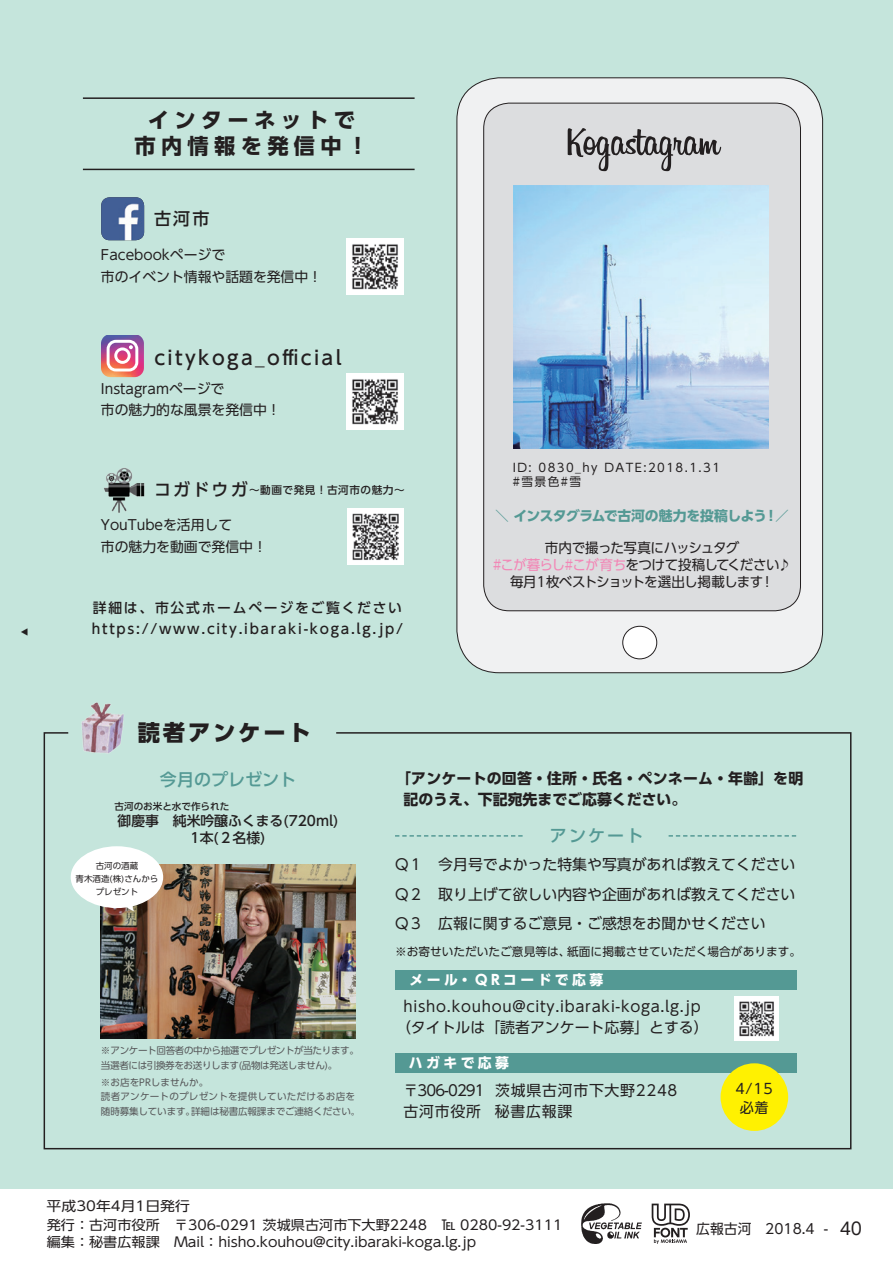
<style>
.page{position:relative;width:893px;height:1263px;background:#fff}
.page>*{position:absolute;margin:0;border:0;box-sizing:border-box;transform-origin:0 0}
.t1{font:800 22.35px "UD Shin Go Pro";letter-spacing:.125em;color:#231f20}
.t2{font:700 21.3px/26.5px "UD Shin Go Pro";letter-spacing:.25em;color:#231f20;text-align:center}
.t3{font:500 19.2px "UD Shin Go Pro";letter-spacing:.125em;color:#231f20}
.t4{font:500 16.95px "UD Shin Go Pro";color:#549994}
.t5{font:500 16.95px "UD Shin Go Pro";color:#231f20}
.t6{font:14.85px/21.3px "UD Shin Go Pro";letter-spacing:.05em;color:#231f20;text-align:center}
.t7{font:14.85px/29.7px "UD Shin Go Pro";color:#231f20;text-align:justify}
.t8{font:700 14.85px/21.3px "UD Shin Go Pro";letter-spacing:.01em;color:#231f20}
.t9{font:14.1px/18px "UD Shin Go Pro";color:#231f20}
.t10{font:13.8px/21.3px "UD Shin Go Pro";color:#231f20}
.t11{font:13.8px/17px "UD Shin Go Pro";letter-spacing:-.045em;color:#231f20;text-align:center}
.t12{font:500 13.8px/21.3px "UD Shin Go Pro";letter-spacing:.125em;color:#231f20}
.t13{font:500 13.8px/17px "UD Shin Go Pro";color:#231f20;text-align:center}
.t14{font:700 13.8px "UD Shin Go Pro";letter-spacing:-.035em;color:#549994}
.t15{font:700 13.8px "UD Shin Go Pro";letter-spacing:.25em;color:#fff}
.t16{font:13.35px/18.5px "UD Shin Go Pro";color:#231f20;scale:1.11 1}
.t17{font:13.35px "UD Shin Go Pro";color:#231f20;scale:1.06 1}
.t18{font:11.7px "UD Shin Go Pro";color:#231f20}
.t19{font:11.7px/13.8px "UD Shin Go Pro";letter-spacing:.125em;color:#231f20}
.t20{font:500 10.65px "UD Shin Go Pro";letter-spacing:.05em;color:#231f20}
.t21{font:9.6px/14.9px "UD Shin Go Pro";color:#57585a}
.t22{font:9.6px/14.9px "UD Shin Go Pro";letter-spacing:-.04em;color:#57585a}
.t23{font:500 9.6px "UD Shin Go Pro";color:#231f20}
.t24{font:8.55px/12.8px "UD Shin Go Pro";color:#231f20;text-align:center}
.t25{font:300 7.95px "UD Shin Go Pro";color:#231f20;scale:1.33 1}
.s1{font-size:16.95px}
.s2{color:#f287b6}
.s3{font-size:8.55px}
</style>
<div class="page">
<div style="left:0;top:0;width:893px;height:1188px;background:#c5e5dc"></div>
<img style="left:348px;top:508px;width:56px;height:56px">
<svg style="left:43px;top:732px;width:809px;height:418px"></svg>
<div style="left:457px;top:78px;width:366px;height:595px;background:#f0f1f2;border-radius:43px"></div>
<div style="left:484px;top:103px;width:316px;height:508px;background:#dcdddf;border-radius:26px"></div>
<img style="left:513px;top:185px;width:255px;height:264px">
<div style="left:623px;top:626px;width:34px;height:33px;background:#fff;border-radius:50%"></div>
<div style="left:622px;top:626px;width:35px;height:33px;border:1px solid #231f20;border-radius:50%"></div>
<svg style="left:568px;top:128px;width:153px;height:43px"></svg>
<hr style="left:83px;top:97px;width:332px;height:2px;background:#231f20">
<hr style="left:83px;top:169px;width:332px;height:1px;background:#231f20">
<img style="left:347px;top:238px;width:56px;height:56px">
<img style="left:347px;top:373px;width:56px;height:56px">
<svg style="left:101px;top:335px;width:43px;height:42px;background:#cd819f"></svg>
<img style="left:101px;top:197px;width:43px;height:43px">
<img style="left:104px;top:468px;width:41px;height:45px">
<svg style="left:652px;top:1203px;width:38px;height:41px"></svg>
<img style="left:80px;top:702px;width:46px;height:52px">
<div style="left:395px;top:1053px;width:402px;height:19px;background:#549994"></div>
<img style="left:734px;top:997px;width:44px;height:44px">
<div style="left:395px;top:970px;width:402px;height:20px;background:#549994"></div>
<div style="left:720px;top:1063px;width:68px;height:68px;background:#fff101;border-radius:50%"></div>
<img style="left:581px;top:1203px;width:61px;height:41px">
<svg style="left:395px;top:835px;width:128px;height:2px"></svg>
<svg style="left:669px;top:835px;width:127px;height:2px"></svg>
<img style="left:101px;top:864px;width:254px;height:175px">
<svg style="left:71px;top:846px;width:92px;height:65px"></svg>
<p class="t25" style="left:20px;top:625px;width:8px">◀</p>
<h2 class="t2" style="left:134px;top:106px;width:235px">インターネットで市内情報を発信中！</h2>
<p class="t5" style="left:154px;top:205px;width:57px">古河市</p>
<p class="t10" style="left:101px;top:244px;width:223px">Facebookページで<br>市のイベント情報や話題を発信中！</p>
<h3 class="t3" style="left:154px;top:342px;width:189px">citykoga_official</h3>
<p class="t10" style="left:101px;top:378px;width:181px">Instagramページで<br>市の魅力的な風景を発信中！</p>
<p class="t20" style="left:154px;top:481px;width:252px"><span class="s1">コガドウガ</span>～動画で発見！古河市の魅力～</p>
<p class="t10" style="left:101px;top:514px;width:167px">YouTubeを活用して<br>市の魅力を動画で発信中！</p>
<p class="t12" style="left:92px;top:597px;width:313px">詳細は、市公式ホームページをご覧くださいhttps://www.city.ibaraki-koga.lg.jp/</p>
<p class="t19" style="left:513px;top:460px;width:209px">ID: 0830_hy DATE:2018.1.31 #雪景色#雪</p>
<p class="t14" style="left:495px;top:505px;width:295px">＼ インスタグラムで古河の魅力を投稿しよう！／</p>
<p class="t11" style="left:493px;top:539px;width:300px">市内で撮った写真にハッシュタグ<br><span class="s2">#こが暮らし#こが育ち</span>をつけて投稿してください♪毎月１枚ベストショットを選出し掲載します！</p>
<h1 class="t1" style="left:138px;top:714px;width:175px">読者アンケート</h1>
<p class="t4" style="left:160px;top:766px;width:138px">今月のプレゼント</p>
<p class="t13" style="left:118px;top:812px;width:222px">御慶事　純米吟醸ふくまる(720ml)<br>1本(２名様)</p>
<p class="t24" style="left:76px;top:859px;width:84px">古河の酒蔵<br>青木酒造(株)さんからプレゼント</p>
<p class="t23" style="left:115px;top:798px;width:116px">古河のお米と水で作られた</p>
<p class="t22" style="left:101px;top:1043px;width:259px">※アンケート回答者の中から抽選でプレゼントが当たります。当選者には引換券をお送りします(品物は発送しません)。</p>
<p class="t21" style="left:101px;top:1074px;width:260px">※お店をPRしませんか。<br>読者アンケートのプレゼントを提供していただけるお店を随時募集しています。詳細は秘書広報課までご連絡ください<span class="s3">。</span></p>
<p class="t8" style="left:404px;top:767px;width:401px;text-indent:-7px">「アンケートの回答・住所・氏名・ペンネーム・年齢」を明記のうえ、下記宛先までご応募ください。</p>
<p class="t4" style="left:550px;top:822px;width:95px">アンケート</p>
<p class="t7" style="left:395px;top:849px;width:402px">Q１ 今月号でよかった特集や写真があれば教えてくださいQ２ 取り上げて欲しい内容や企画があれば教えてくださいQ３ 広報に関するご意見・ご感想をお聞かせください</p>
<p class="t18" style="left:395px;top:942px;width:408px">※お寄せいただいたご意見等は、紙面に掲載させていただく場合があります。</p>
<p class="t15" style="left:410px;top:969px;width:195px">メール・QRコードで応募</p>
<p class="t6" style="left:396px;top:995px;width:314px">hisho.kouhou@city.ibaraki-koga.lg.jp（タイトルは「読者アンケート応募」とする）</p>
<p class="t15" style="left:409px;top:1051px;width:102px">ハガキで応募</p>
<p class="t6" style="left:404px;top:1079px;width:275px;text-align:left">〒306-0291 茨城県古河市下大野2248古河市役所 秘書広報課</p>
<p class="t9" style="left:735px;top:1080px;width:39px">4/15必着</p>
<p class="t16" style="left:47px;top:1197px;width:466px">平成30年4月1日発行<br>発行：古河市役所　〒306-0291 茨城県古河市下大野2248　℡ 0280-92-3111</p>
<p class="t17" style="left:47px;top:1231px;width:406px">編集：秘書広報課　Mail：hisho.kouhou@city.ibaraki-koga.lg.jp</p>
<p class="t10" style="left:696px;top:1218px;width:167px">広報古河　2018.4 - <span class="s1">40</span></p>
</div>
